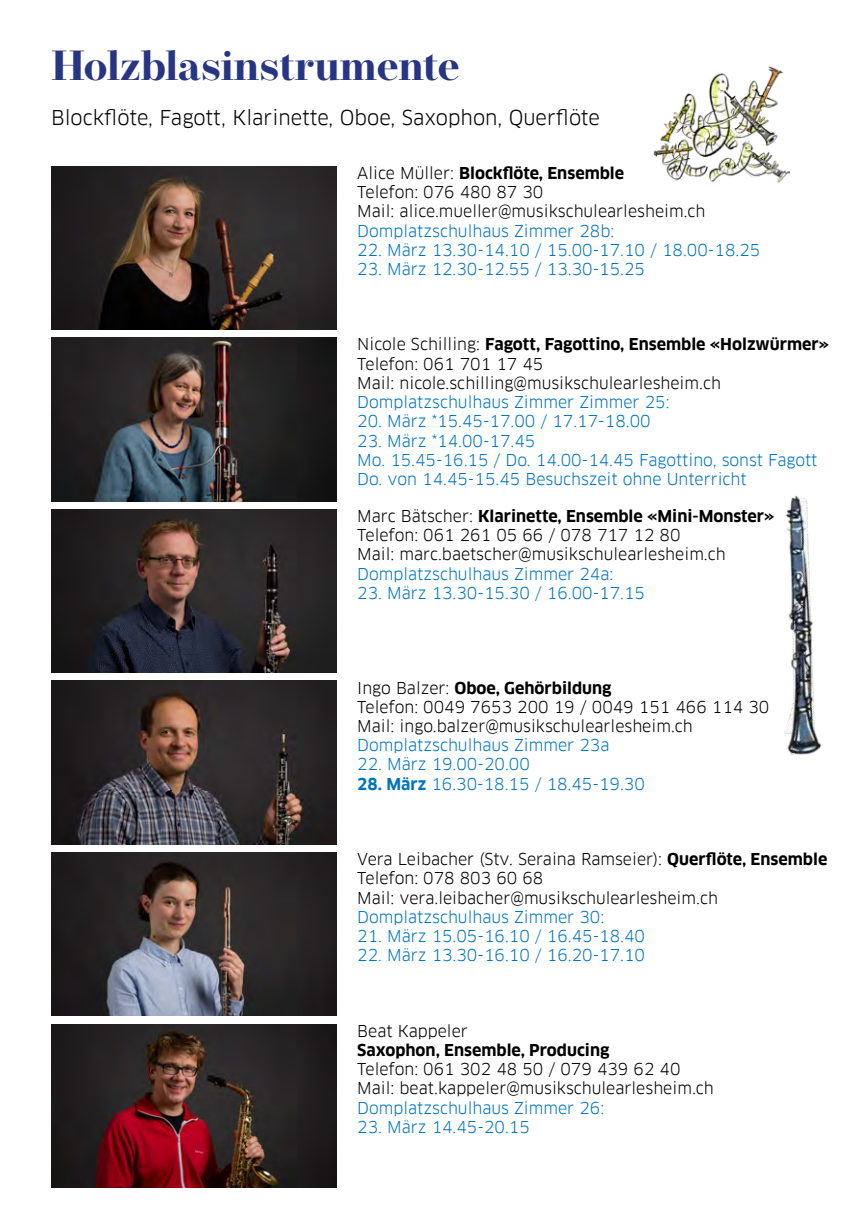
<style>
.page{position:relative;width:862px;height:1214px;background:#fff}
.page>*{position:absolute;margin:0;border:0;box-sizing:border-box;transform-origin:0 0}
.t1{font:700 42px "Operetta 12";color:#283583}
.t2{font:20px "Clan Pro";color:#000}
.t3{font:16px/19.2px "Clan Pro";color:#000}
.t4{font:16px/19.2px "Clan Pro";color:#0075bf}
.t5{font:700 16px "Clan Pro";color:#000}
.s1{font-weight:700}
</style>
<div class="page">
<img style="left:784px;top:496px;width:38px;height:259px">
<img style="left:51px;top:166px;width:286px;height:163px">
<img style="left:51px;top:338px;width:286px;height:163px">
<img style="left:51px;top:509px;width:286px;height:163px">
<img style="left:51px;top:681px;width:286px;height:163px">
<img style="left:51px;top:852px;width:286px;height:163px">
<img style="left:653px;top:66px;width:136px;height:117px">
<img style="left:51px;top:1024px;width:286px;height:163px">
<h1 class="t1" style="left:51px;top:41px;width:410px">Holzblasinstrumente</h1>
<p class="t2" style="left:51px;top:105px;width:550px">Blockflöte, Fagott, Klarinette, Oboe, Saxophon, Querflöte</p>
<p class="t3" style="left:357px;top:163px;width:350px">Alice Müller: <span class="s1">Blockflöte, Ensemble<br></span>Telefon: 076 480 87 30<br>Mail: alice.mueller@musikschulearlesheim.ch</p>
<p class="t4" style="left:357px;top:221px;width:258px">Domplatzschulhaus Zimmer 28b:</p>
<p class="t4" style="left:357px;top:240px;width:404px">22. März 13.30-14.10 / 15.00-17.10 / 18.00-18.25</p>
<p class="t4" style="left:357px;top:259px;width:289px">23. März 12.30-12.55 / 13.30-15.25</p>
<p class="t3" style="left:357px;top:335px;width:473px">Nicole Schilling: <span class="s1">Fagott, Fagottino, Ensemble «Holzwürmer»<br></span>Telefon: 061 701 17 45<br>Mail: nicole.schilling@musikschulearlesheim.ch</p>
<p class="t4" style="left:357px;top:392px;width:314px">Domplatzschulhaus Zimmer Zimmer 25:</p>
<p class="t4" style="left:357px;top:412px;width:295px">20. März *15.45-17.00 / 17.17-18.00</p>
<p class="t4" style="left:357px;top:431px;width:461px">23. März *14.00-17.45<br>Mo. 15.45-16.15 / Do. 14.00-14.45 Fagottino, sonst Fagott<br>Do. von 14.45-15.45 Besuchszeit ohne Unterricht</p>
<p class="t3" style="left:357px;top:506px;width:419px">Marc Bätscher: <span class="s1">Klarinette, Ensemble «Mini-Monster»<br></span>Telefon: 061 261 05 66 / 078 717 12 80<br>Mail: marc.baetscher@musikschulearlesheim.ch</p>
<p class="t4" style="left:357px;top:564px;width:257px">Domplatzschulhaus Zimmer 24a:</p>
<p class="t4" style="left:357px;top:583px;width:289px">23. März 13.30-15.30 / 16.00-17.15</p>
<p class="t3" style="left:357px;top:678px;width:413px">Ingo Balzer: <span class="s1">Oboe, Gehörbildung<br></span>Telefon: 0049 7653 200 19 / 0049 151 466 114 30<br>Mail: ingo.balzer@musikschulearlesheim.ch</p>
<p class="t4" style="left:357px;top:735px;width:254px">Domplatzschulhaus Zimmer 23a</p>
<p class="t4" style="left:357px;top:754px;width:174px">22. März 19.00-20.00</p>
<p class="t4" style="left:357px;top:774px;width:289px"><span class="s1">28. März</span> 16.30-18.15 / 18.45-19.30</p>
<p class="t3" style="left:357px;top:849px;width:471px">Vera Leibacher (Stv. Seraina Ramseier): <span class="s1">Querflöte, Ensemble<br></span>Telefon: 078 803 60 68<br>Mail: vera.leibacher@musikschulearlesheim.ch</p>
<p class="t4" style="left:357px;top:907px;width:248px">Domplatzschulhaus Zimmer 30:</p>
<p class="t4" style="left:357px;top:926px;width:289px">21. März 15.05-16.10 / 16.45-18.40</p>
<p class="t4" style="left:357px;top:945px;width:289px">22. März 13.30-16.10 / 16.20-17.10</p>
<p class="t3" style="left:357px;top:1021px;width:112px">Beat Kappeler</p>
<p class="t5" style="left:357px;top:1040px;width:254px">Saxophon, Ensemble, Producing</p>
<p class="t3" style="left:357px;top:1059px;width:358px">Telefon: 061 302 48 50 / 079 439 62 40<br>Mail: beat.kappeler@musikschulearlesheim.ch</p>
<p class="t4" style="left:357px;top:1097px;width:248px">Domplatzschulhaus Zimmer 26:</p>
<p class="t4" style="left:357px;top:1117px;width:174px">23. März 14.45-20.15</p>
</div>
